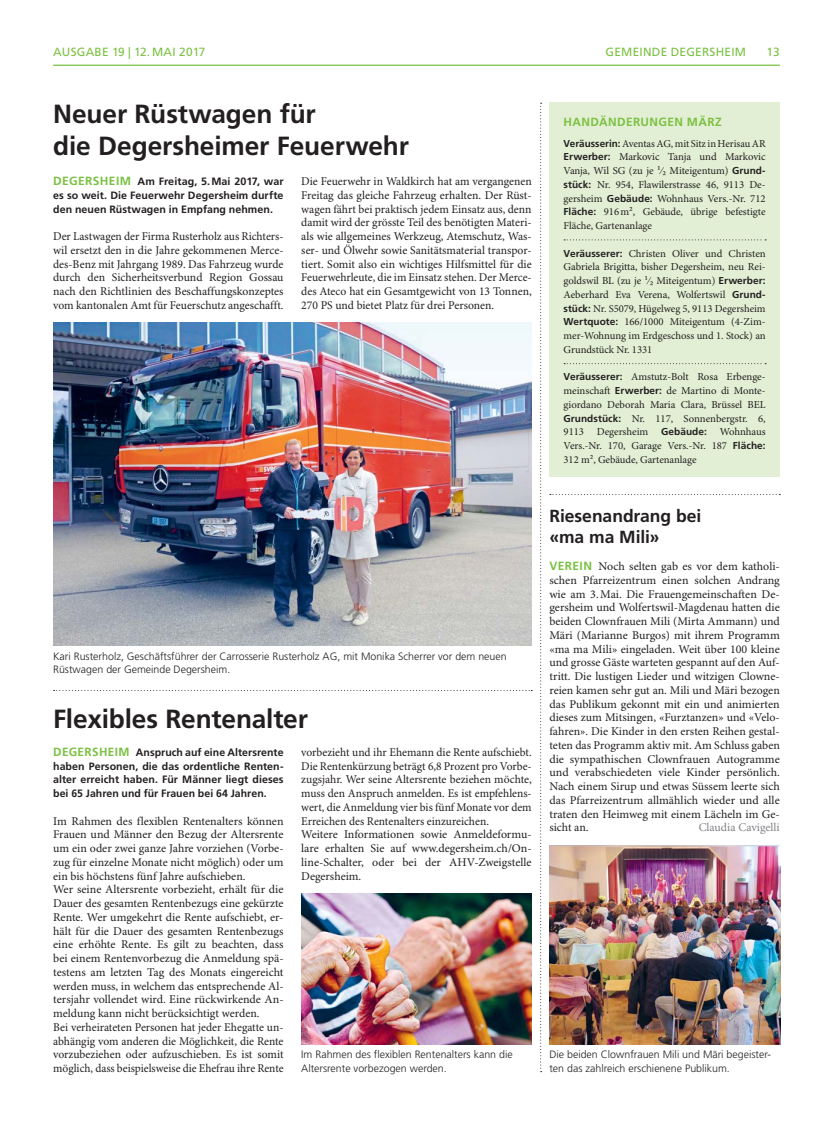
<style>
.page{position:relative;width:833px;height:1134px;background:#fff}
.page>*{position:absolute;margin:0;border:0;box-sizing:border-box;transform-origin:0 0}
.t1{font:700 26.25px/31.2px "Frutiger LT Std";letter-spacing:-.005em;color:#231f20}
.t2{font:700 17.5px/21.2px "Frutiger LT Std";letter-spacing:-.005em;color:#231f20}
.t3{font:11.88px/13.8px "Minion Pro";color:#231f20;text-align:justify}
.t4{font:11.88px "Frutiger LT Std";letter-spacing:.02em;color:#7bc142}
.t5{font:700 11.88px "Frutiger LT Std";letter-spacing:.035em;color:#7bc142}
.t6{font:11.88px "Minion Pro";color:#808285}
.t7{font:10.62px/13.8px "Minion Pro";letter-spacing:-.005em;color:#231f20;text-align:justify}
.t8{font:300 10.62px/13.8px "Frutiger LT Std";color:#231f20}
.t9{font:700 10.62px/13.8px "Frutiger LT Std";letter-spacing:.005em;color:#231f20;text-align:justify}
.s1{font-size:11.88px;color:#7bc142}
.s2{font-family:"Frutiger LT Std";font-weight:700;font-size:10px}
.s3{font-family:"Frutiger LT Std";font-weight:700;color:#7bc142}
</style>
<div class="page">
<div style="left:549px;top:103px;width:231px;height:374px;background:#e2efd4"></div>
<svg style="left:564px;top:239px;width:202px;height:1px"></svg>
<svg style="left:564px;top:363px;width:202px;height:1px"></svg>
<hr style="left:53px;top:65px;width:727px;height:1px;background:#7bc142">
<svg style="left:540px;top:103px;width:1px;height:969px"></svg>
<svg style="left:54px;top:690px;width:478px;height:1px"></svg>
<svg style="left:550px;top:494px;width:230px;height:1px"></svg>
<img style="left:53px;top:323px;width:478px;height:323px">
<img style="left:301px;top:893px;width:230px;height:151px">
<img style="left:550px;top:845px;width:230px;height:199px">
<p class="t4" style="left:53px;top:46px;width:154px">AUSGABE 19 | 12. MAI 2017</p>
<p class="t4" style="left:605px;top:46px;width:142px">GEMEINDE DEGERSHEIM</p>
<p class="t4" style="left:766px;top:46px;width:15px">13</p>
<h1 class="t1" style="left:53px;top:100px;width:357px">Neuer Rüstwagen für<br>die Degersheimer Feuerwehr</h1>
<p class="t9" style="left:53px;top:175px;width:232px"><span class="s1">DEGERSHEIM</span> Am Freitag, 5. Mai 2017, war es so weit. Die Feuerwehr Degersheim durfte den neuen Rüstwagen in Empfang nehmen.</p>
<p class="t3" style="left:53px;top:230px;width:232px">Der Lastwagen der Firma Rusterholz aus Richters&shy;wil ersetzt den in die Jahre gekommenen Merce&shy;des-Benz mit Jahrgang 1989. Das Fahrzeug wurde durch den Sicherheitsverbund Region Gossau nach den Richtlinien des Beschaffungskonzeptes vom kantonalen Amt für Feuerschutz angeschafft.</p>
<p class="t3" style="left:301px;top:175px;width:232px">Die Feuerwehr in Waldkirch hat am vergangenen Freitag das gleiche Fahrzeug erhalten. Der Rüst&shy;wagen fährt bei praktisch jedem Einsatz aus, denn damit wird der grösste Teil des benötigten Materi&shy;als wie allgemeines Werkzeug, Atemschutz, Was&shy;ser- und Ölwehr sowie Sanitätsmaterial transpor&shy;tiert. Somit also ein wichtiges Hilfsmittel für die Feuerwehrleute, die im Einsatz stehen. Der Merce&shy;des Ateco hat ein Gesamtgewicht von 13 Tonnen, 270 PS und bietet Platz für drei Personen.</p>
<p class="t8" style="left:53px;top:650px;width:455px">Kari Rusterholz, Geschäftsführer der Carrosserie Rusterholz AG, mit Monika Scherrer vor dem neuen<br>Rüstwagen der Gemeinde Degersheim.</p>
<h1 class="t1" style="left:53px;top:705px;width:256px">Flexibles Rentenalter</h1>
<p class="t9" style="left:53px;top:746px;width:232px"><span class="s1">DEGERSHEIM</span> Anspruch auf eine Altersrente haben Personen, die das ordentliche Renten&shy;alter erreicht haben. Für Männer liegt dieses bei 65 Jahren und für Frauen bei 64 Jahren.</p>
<p class="t3" style="left:53px;top:815px;width:232px;text-align:left">Im Rahmen des flexiblen Rentenalters können Frauen und Männer den Bezug der Altersrente um ein oder zwei ganze Jahre vorziehen (Vorbe&shy;zug für einzelne Monate nicht möglich) oder um ein bis höchstens fünf Jahre aufschieben.<br>Wer seine Altersrente vorbezieht, erhält für die Dauer des gesamten Rentenbezugs eine gekürzte Rente. Wer umgekehrt die Rente aufschiebt, er&shy;hält für die Dauer des gesamten Rentenbezugs eine erhöhte Rente. Es gilt zu beachten, dass bei einem Rentenvorbezug die Anmeldung spä&shy;testens am letzten Tag des Monats eingereicht werden muss, in welchem das entsprechende Al&shy;tersjahr vollendet wird. Eine rückwirkende An&shy;meldung kann nicht berücksichtigt werden.<br>Bei verheirateten Personen hat jeder Ehegatte un&shy;abhängig vom anderen die Möglichkeit, die Rente vorzubeziehen oder aufzuschieben. Es ist somit möglich, dass beispielsweise die Ehefrau ihre Rente</p>
<p class="t3" style="left:301px;top:746px;width:232px;text-align:left">vorbezieht und ihr Ehemann die Rente aufschiebt.<br>Die Rentenkürzung beträgt 6,8 Prozent pro Vorbe&shy;zugsjahr. Wer seine Altersrente beziehen möchte, muss den Anspruch anmelden. Es ist empfehlens&shy;wert, die Anmeldung vier bis fünf Monate vor dem Erreichen des Rentenalters einzureichen.<br>Weitere Informationen sowie Anmeldeformu&shy;lare erhalten Sie auf www.degersheim.ch/On&shy;line-Schalter, oder bei der AHV-Zweigstelle Degersheim.</p>
<p class="t8" style="left:301px;top:1048px;width:213px">Im Rahmen des flexiblen Rentenalters kann die<br>Altersrente vorbezogen werden.</p>
<p class="t5" style="left:563px;top:116px;width:160px">HANDÄNDERUNGEN MÄRZ</p>
<p class="t7" style="left:563px;top:137px;width:203px"><span class="s2">Veräusserin:</span> Aventas AG, mit Sitz in Herisau AR <span class="s2">Erwerber:</span> Markovic Tanja und Markovic Vanja, Wil SG (zu je 1⁄2 Miteigentum) <span class="s2">Grund&shy;stück:</span> Nr. 954, Flawilerstrasse 46, 9113 De&shy;gersheim <span class="s2">Gebäude:</span> Wohnhaus Vers.-Nr. 712<br><span class="s2">Fläche:</span> 916 m2, Gebäude, übrige befestigte Fläche, Gartenanlage</p>
<p class="t7" style="left:563px;top:247px;width:204px"><span class="s2">Veräusserer:</span> Christen Oliver und Christen Gabriela Brigitta, bisher Degersheim, neu Rei&shy;goldswil BL (zu je 1⁄2 Miteigentum) <span class="s2">Erwerber:<br></span>Aeberhard Eva Verena, Wolfertswil <span class="s2">Grund&shy;stück:</span> Nr. S5079, Hügelweg 5, 9113 Degersheim <span class="s2">Wertquote:</span> 166/1000 Miteigentum (4-Zim&shy;mer-Wohnung im Erdgeschoss und 1. Stock) an Grundstück Nr. 1331</p>
<p class="t7" style="left:563px;top:371px;width:203px"><span class="s2">Veräusserer:</span> Amstutz-Bolt Rosa Erbenge&shy;meinschaft <span class="s2">Erwerber:</span> de Martino di Monte&shy;giordano Deborah Maria Clara, Brüssel BEL <span class="s2">Grundstück:</span> Nr. 117, Sonnenbergstr. 6, 9113 Degersheim <span class="s2">Gebäude:</span> Wohnhaus Vers.-Nr. 170, Garage Vers.-Nr. 187 <span class="s2">Fläche:<br></span>312 m2, Gebäude, Gartenanlage</p>
<h2 class="t2" style="left:549px;top:506px;width:153px">Riesenandrang bei «ma ma Mili»</h2>
<p class="t3" style="left:549px;top:560px;width:232px"><span class="s3">VEREIN</span> Noch selten gab es vor dem katholi&shy;schen Pfarreizentrum einen solchen Andrang wie am 3. Mai. Die Frauengemeinschaften De&shy;gersheim und Wolfertswil-Magdenau hatten die beiden Clownfrauen Mili (Mirta Ammann) und Märi (Marianne Burgos) mit ihrem Programm «ma ma Mili» eingeladen. Weit über 100 kleine und grosse Gäste warteten gespannt auf den Auf&shy;tritt. Die lustigen Lieder und witzigen Clowne&shy;reien kamen sehr gut an. Mili und Märi bezogen das Publikum gekonnt mit ein und animierten dieses zum Mitsingen, «Furztanzen» und «Velo&shy;fahren». Die Kinder in den ersten Reihen gestal&shy;teten das Programm aktiv mit. Am Schluss gaben die sympathischen Clownfrauen Autogramme und verabschiedeten viele Kinder persönlich.<br>Nach einem Sirup und etwas Süssem leerte sich das Pfarreizentrum allmählich wieder und alle traten den Heimweg mit einem Lächeln im Ge&shy;sicht an.</p>
<p class="t6" style="left:698px;top:823px;width:83px">Claudia Cavigelli</p>
<p class="t8" style="left:549px;top:1048px;width:223px">Die beiden Clownfrauen Mili und Märi begeister&shy;ten das zahlreich erschienene Publikum.</p>
</div>
